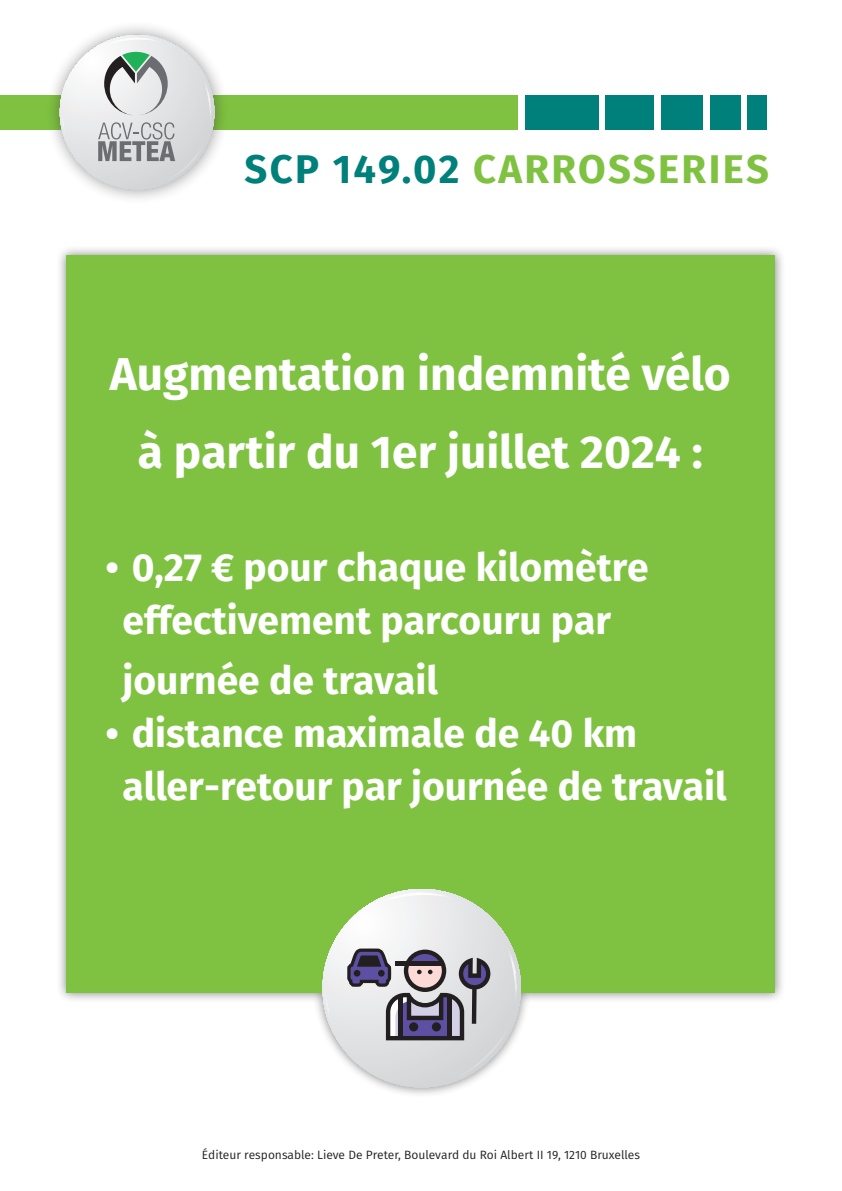
<style>
.page{position:relative;width:842px;height:1191px;background:#fff}
.page>*{position:absolute;margin:0;border:0;box-sizing:border-box;transform-origin:0 0}
.t1{font:700 46px/78px "Fira Sans";color:#fff;text-align:center}
.t2{font:700 40px "Fira Sans";letter-spacing:.06em;color:#7fc241}
.t3{font:700 39px/53px "Fira Sans";color:#fff;text-align:center}
.t4{font:12px "Fira Sans";color:#231f20}
.s1{color:#00807a}
</style>
<div class="page">
<div style="left:56px;top:245px;width:730px;height:853px;background:#231f20;opacity:.55"></div>
<div style="left:67px;top:255px;width:708px;height:738px;background:#7fc241"></div>
<div style="left:0;top:95px;width:517px;height:34px;background:#7fc241"></div>
<div style="left:525px;top:95px;width:73px;height:34px;background:#00807a"></div>
<div style="left:605px;top:95px;width:49px;height:34px;background:#00807a"></div>
<div style="left:661px;top:95px;width:42px;height:34px;background:#00807a"></div>
<div style="left:710px;top:95px;width:30px;height:34px;background:#00807a"></div>
<div style="left:747px;top:95px;width:20px;height:34px;background:#00807a"></div>
<div style="left:45px;top:20px;width:184px;height:185px;background:#231f20;opacity:.45"></div>
<svg style="left:60px;top:35px;width:154px;height:154px"></svg>
<svg style="left:322px;top:889px;width:199px;height:198px"></svg>
<div style="left:354px;top:969px;width:6px;height:7px;background:#231f20;border-radius:50%"></div>
<div style="left:378px;top:970px;width:7px;height:6px;background:#231f20;border-radius:50%"></div>
<p class="t2" style="left:244px;top:136px;width:526px"><span class="s1">SCP 149.02</span> CARROSSERIES</p>
<p class="t1" style="left:110px;top:331px;width:622px">Augmentation indemnité vélo à partir du 1er juillet 2024 :</p>
<p class="t3" style="left:105px;top:538px;width:545px">• 0,27 € pour chaque kilomètre effectivement parcouru par</p>
<p class="t3" style="left:122px;top:651px;width:317px">journée de travail</p>
<p class="t3" style="left:122px;top:704px;width:606px;text-align:left;text-indent:-17px">• distance maximale de 40 km aller-retour par journée de travail</p>
<p class="t4" style="left:202px;top:1146px;width:440px">Éditeur responsable: Lieve De Preter, Boulevard du Roi Albert II 19, 1210 Bruxelles</p>
</div>
